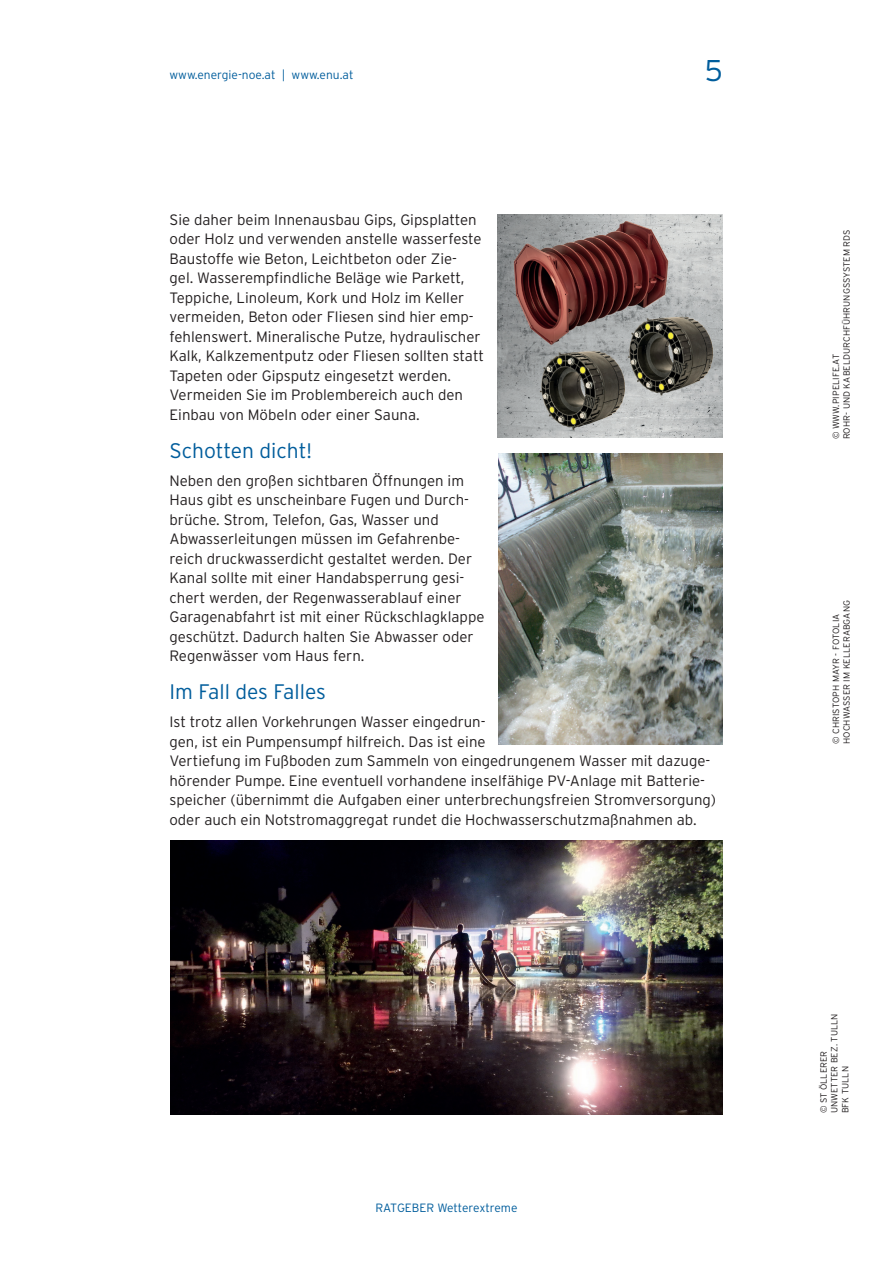
<style>
.page{position:relative;width:893px;height:1263px;background:#fff}
.page>*{position:absolute;margin:0;border:0;box-sizing:border-box;transform-origin:0 0}
.t1{font:300 30px "Interstate";color:#005d9c}
.t2{font:300 21px "Interstate";color:#005d9c}
.t3{font:300 15px/19.5px "Interstate";color:#231f20}
.t4{font:300 12px "Interstate";color:#005d9c}
.t5{font:300 9px/10.8px "Interstate";letter-spacing:.01em;color:#231f20}
</style>
<div class="page">
<img style="left:497px;top:215px;width:226px;height:222px">
<img style="left:498px;top:454px;width:225px;height:290px">
<img style="left:170px;top:841px;width:552px;height:273px">
<p class="t4" style="left:170px;top:68px;width:185px">www.energie-noe.at | www.enu.at</p>
<h1 class="t1" style="left:705px;top:53px;width:20px">5</h1>
<p class="t3" style="left:169px;top:209px;width:316px">Sie daher beim Innenausbau Gips, Gipsplatten oder Holz und verwenden anstelle wasserfeste Baustoffe wie Beton, Leichtbeton oder Zie&shy;gel. Wasserempfindliche Beläge wie Parkett, Teppiche, Linoleum, Kork und Holz im Keller vermeiden, Beton oder Fliesen sind hier emp&shy;fehlenswert. Mineralische Putze, hydraulischer Kalk, Kalkzementputz oder Fliesen sollten statt Tapeten oder Gipsputz eingesetzt werden.<br>Vermeiden Sie im Problembereich auch den Einbau von Möbeln oder einer Sauna.</p>
<h2 class="t2" style="left:169px;top:437px;width:144px">Schotten dicht!</h2>
<p class="t3" style="left:169px;top:470px;width:316px">Neben den großen sichtbaren Öffnungen im Haus gibt es unscheinbare Fugen und Durch&shy;brüche. Strom, Telefon, Gas, Wasser und Abwasserleitungen müssen im Gefahrenbe&shy;reich druckwasserdicht gestaltet werden. Der Kanal sollte mit einer Handabsperrung gesi&shy;chert werden, der Regenwasserablauf einer Garagenabfahrt ist mit einer Rückschlagklappe geschützt. Dadurch halten Sie Abwasser oder Regenwässer vom Haus fern.</p>
<h2 class="t2" style="left:169px;top:679px;width:158px">Im Fall des Falles</h2>
<p class="t3" style="left:169px;top:712px;width:548px">Ist trotz allen Vorkehrungen Wasser eingedrun-<br>gen, ist ein Pumpensumpf hilfreich. Das ist eine<br>Vertiefung im Fußboden zum Sammeln von eingedrungenem Wasser mit dazuge&shy;hörender Pumpe. Eine eventuell vorhandene inselfähige PV-Anlage mit Batterie&shy;speicher (übernimmt die Aufgaben einer unterbrechungsfreien Stromversorgung) oder auch ein Notstromaggregat rundet die Hochwasserschutzmaßnahmen ab.</p>
<p class="t4" style="left:375px;top:1200px;width:144px">RATGEBER Wetterextreme</p>
<p class="t5" style="left:830px;top:439px;width:211px;rotate:-90deg">© WWW.PIPELIFE.AT<br>ROHR- UND KABELDURCHFÜHRUNGSSYSTEM RDS</p>
<p class="t5" style="left:830px;top:744px;width:145px;rotate:-90deg">© CHRISTOPH MAYR - FOTOLIA<br>HOCHWASSER IM KELLERABGANG</p>
<p class="t5" style="left:818px;top:1113px;width:101px;rotate:-90deg">© ST ÖLLERER<br>UNWETTER BEZ. TULLN<br>BFK TULLN</p>
</div>
